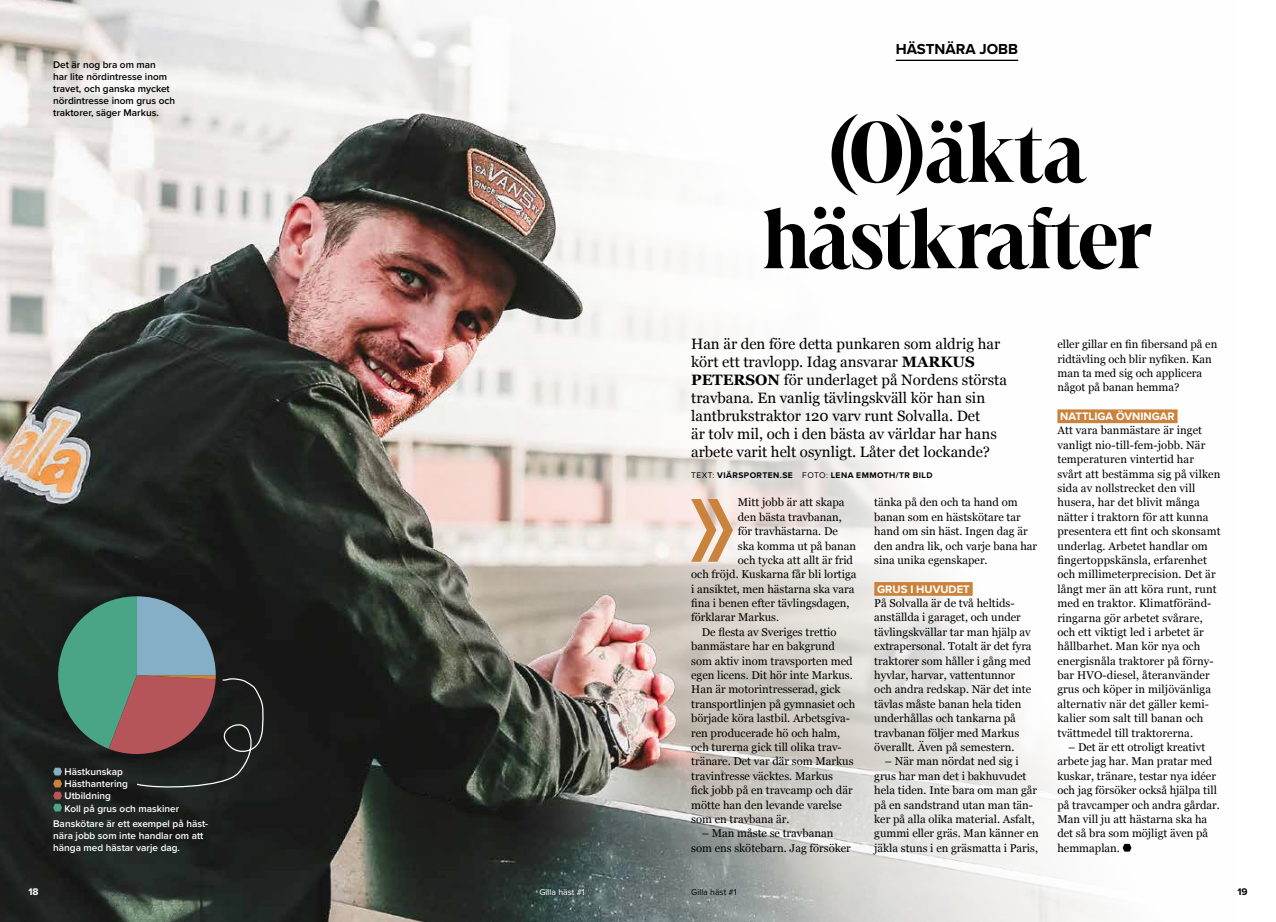
<style>
.page{position:relative;width:1276px;height:922px;background:#fff}
.page>*{position:absolute;margin:0;border:0;box-sizing:border-box;transform-origin:0 0}
.t1{font:600 175.38px "Proxima Nova";color:#ca833c;scale:.56 1}
.t2{font:300 90px/86.2px "Marlide Display";color:#000;text-align:center}
.t3{font:15px/18px "Georgia";color:#000}
.t4{font:700 15px "Proxima Nova";color:#000}
.t5{font:11.25px/14.4px "Georgia";color:#000}
.t6{font:700 11.25px "Proxima Nova";color:#fff}
.t7{font:600 10px/12px "Proxima Nova";color:#fff}
.t8{font:600 10px/12px "Proxima Nova";color:#000}
.t9{font:700 10px "Proxima Nova";color:#fff}
.t10{font:700 10px "Proxima Nova";color:#000}
.t11{font:8.75px "Proxima Nova";color:#fff}
.t12{font:8.75px "Proxima Nova";color:#000}
.t13{font:700 8.5px "Proxima Nova";letter-spacing:.05em;color:#000}
.s1{font-weight:700}
.s2{font-weight:400}
</style>
<div class="page">
<img style="left:691px;top:59px;width:487px;height:862px">
<img style="left:0;top:0;width:691px;height:921px">
<div style="left:874px;top:582px;width:98px;height:13px;background:#ca833c"></div>
<div style="left:1057px;top:409px;width:120px;height:14px;background:#ca833c"></div>
<svg style="left:1122px;top:843px;width:9px;height:8px"></svg>
<hr style="left:896px;top:60px;width:122px;height:1px;background:#000">
<svg style="left:53px;top:596px;width:211px;height:215px;background:#46504c"></svg>
<p class="t8" style="left:53px;top:59px;width:123px">Det är nog bra om man<br>har lite nördintresse inom travet, och ganska mycket nördintresse inom grus och traktorer, säger Markus.</p>
<p class="t7" style="left:65px;top:765px;width:116px">Hästkunskap<br>Hästhantering<br>Utbildning<br>Koll på grus och maskiner</p>
<p class="t7" style="left:53px;top:817px;width:157px">Banskötare är ett exempel på häst&shy;nära jobb som inte handlar om att hänga med hästar varje dag.</p>
<h3 class="t4" style="left:896px;top:38px;width:124px">HÄSTNÄRA JOBB</h3>
<h2 class="t2" style="left:763px;top:102px;width:390px">(O)äkta hästkrafter</h2>
<p class="t3" style="left:691px;top:334px;width:317px">Han är den före detta punkaren som aldrig har kört ett travlopp. Idag ansvarar <span class="s1">MARKUS PETERSON</span> för underlaget på Nordens största travbana. En vanlig tävlingskväll kör han sin lantbrukstraktor 120 varv runt Solvalla. Det<br>är tolv mil, och i den bästa av världar har hans arbete varit helt osynligt. Låter det lockande?</p>
<p class="t13" style="left:691px;top:468px;width:243px"><span class="s2">TEXT:</span> VIÄRSPORTEN.SE <span class="s2">FOTO:</span> LENA EMMOTH/TR BILD</p>
<h1 class="t1" style="left:688px;top:400px;width:87px">»</h1>
<p class="t5" style="left:738px;top:494px;width:108px">Mitt jobb är att skapa</p>
<p class="t5" style="left:738px;top:509px;width:106px">den bästa travbanan,</p>
<p class="t5" style="left:738px;top:523px;width:101px">för travhästarna. De</p>
<p class="t5" style="left:738px;top:538px;width:120px">ska komma ut på banan</p>
<p class="t5" style="left:738px;top:552px;width:117px">och tycka att allt är frid</p>
<p class="t5" style="left:691px;top:566px;width:167px">och fröjd. Kuskarna får bli lortiga</p>
<p class="t5" style="left:691px;top:581px;width:165px">i ansiktet, men hästarna ska vara</p>
<p class="t5" style="left:691px;top:595px;width:160px">fina i benen efter tävlingsdagen,</p>
<p class="t5" style="left:691px;top:609px;width:89px">förklarar Markus.</p>
<p class="t5" style="left:702px;top:624px;width:136px">De flesta av Sveriges trettio</p>
<p class="t5" style="left:691px;top:638px;width:145px">banmästare har en bakgrund</p>
<p class="t5" style="left:691px;top:653px;width:163px">som aktiv inom travsporten med</p>
<p class="t5" style="left:691px;top:667px;width:163px">egen licens. Dit hör inte Markus.</p>
<p class="t5" style="left:691px;top:681px;width:151px">Han är motorintresserad, gick</p>
<p class="t5" style="left:691px;top:696px;width:166px">transportlinjen på gymnasiet och</p>
<p class="t5" style="left:691px;top:710px;width:160px">började köra lastbil. Arbetsgiva-</p>
<p class="t5" style="left:691px;top:724px;width:150px">ren producerade hö och halm,</p>
<p class="t5" style="left:691px;top:739px;width:152px">och turerna gick till olika trav-</p>
<p class="t5" style="left:691px;top:753px;width:164px">tränare. Det var där som Markus</p>
<p class="t5" style="left:691px;top:768px;width:143px">travintresse väcktes. Markus</p>
<p class="t5" style="left:691px;top:782px;width:163px">fick jobb på en travcamp och där</p>
<p class="t5" style="left:691px;top:796px;width:152px">mötte han den levande varelse</p>
<p class="t5" style="left:691px;top:811px;width:100px">som en travbana är.</p>
<p class="t5" style="left:691px;top:825px;width:161px;text-indent:11px">– Man måste se travbanan som ens skötebarn. Jag försöker</p>
<p class="t5" style="left:874px;top:494px;width:164px">tänka på den och ta hand om banan som en hästskötare tar hand om sin häst. Ingen dag är den andra lik, och varje bana har sina unika egenskaper.</p>
<p class="t6" style="left:877px;top:580px;width:94px">GRUS I HUVUDET</p>
<p class="t5" style="left:874px;top:595px;width:159px">På Solvalla är de två heltids&shy;anställda i garaget, och under tävlingskvällar tar man hjälp av extrapersonal. Totalt är det fyra traktorer som håller i gång med hyvlar, harvar, vattentunnor och andra redskap. När det inte tävlas måste banan hela tiden underhållas och tankarna på travbanan följer med Markus överallt. Även på semestern.</p>
<p class="t5" style="left:874px;top:753px;width:166px;text-indent:11px">– När man nördat ned sig i grus har man det i bakhuvudet hela tiden. Inte bara om man går på en sandstrand utan man tän&shy;ker på alla olika material. Asfalt, gummi eller gräs. Man känner en jäkla stuns i en gräsmatta i Paris,</p>
<p class="t5" style="left:1057px;top:336px;width:161px">eller gillar en fin fibersand på en ridtävling och blir nyfiken. Kan man ta med sig och applicera något på banan hemma?</p>
<p class="t6" style="left:1060px;top:408px;width:116px">NATTLIGA ÖVNINGAR</p>
<p class="t5" style="left:1057px;top:423px;width:165px">Att vara banmästare är inget vanligt nio-till-fem-jobb. När temperaturen vintertid har svårt att bestämma sig på vilken sida av nollstrecket den vill husera, har det blivit många nätter i traktorn för att kunna presentera ett fint och skonsamt underlag. Arbetet handlar om fingertoppskänsla, erfarenhet och millimeterprecision. Det är långt mer än att köra runt, runt med en traktor. Klimatföränd&shy;ringarna gör arbetet svårare, och ett viktigt led i arbetet är hållbarhet. Man kör nya och energisnåla traktorer på förny&shy;bar HVO-diesel, återanvänder grus och köper in miljövänliga alternativ när det gäller kemi&shy;kalier som salt till banan och tvättmedel till traktorerna.</p>
<p class="t5" style="left:1057px;top:739px;width:164px;text-indent:11px">– Det är ett otroligt kreativt arbete jag har. Man pratar med kuskar, tränare, testar nya idéer och jag försöker också hjälpa till på travcamper och andra gårdar.<br>Man vill ju att hästarna ska ha det så bra som möjligt även på hemmaplan.</p>
<p class="t9" style="left:28px;top:883px;width:12px">18</p>
<p class="t11" style="left:539px;top:885px;width:47px">Gilla häst #1</p>
<p class="t12" style="left:691px;top:885px;width:47px">Gilla häst #1</p>
<p class="t10" style="left:1237px;top:883px;width:12px">19</p>
</div>
